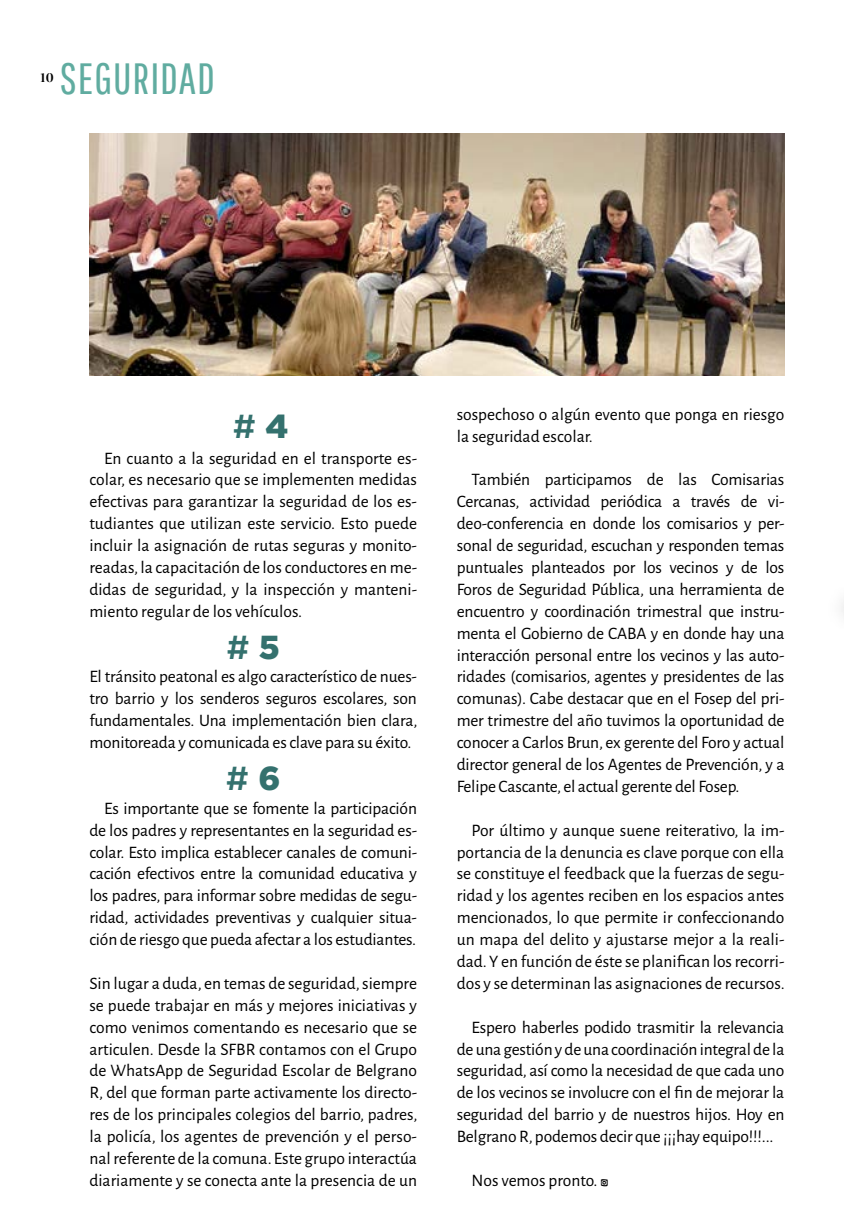
<style>
.page{position:relative;width:844px;height:1231px;background:#fff}
.page>*{position:absolute;margin:0;border:0;box-sizing:border-box;transform-origin:0 0}
.t1{font:43.75px "Pathway Gothic One";letter-spacing:.02em;color:#60aca0}
.t2{font:500 33.25px "Gotham";color:#34716e}
.t3{font:17.5px/21.9px "Alegreya Sans";letter-spacing:-.01em;color:#000;text-align:justify}
.t4{font:700 12.25px "Playfair Display SC";color:#000}
.s1{font-weight:900}
</style>
<div class="page">
<img style="left:89px;top:134px;width:695px;height:242px">
<p class="t4" style="left:41px;top:70px;width:15px">10</p>
<h1 class="t1" style="left:60px;top:53px;width:157px">SEGURIDAD</h1>
<h2 class="t2" style="left:233px;top:407px;width:57px"># <span class="s1">4</span></h2>
<p class="t3" style="left:89px;top:446px;width:329px;text-indent:15px">En cuanto a la seguridad en el transporte es&shy;colar, es necesario que se implementen medidas efectivas para garantizar la seguridad de los es&shy;tudiantes que utilizan este servicio. Esto puede incluir la asignación de rutas seguras y monito&shy;readas, la capacitación de los conductores en me&shy;didas de seguridad, y la inspección y manteni&shy;miento regular de los vehículos.</p>
<h2 class="t2" style="left:226px;top:628px;width:55px"># <span class="s1">5</span></h2>
<p class="t3" style="left:89px;top:665px;width:329px">El tránsito peatonal es algo característico de nues&shy;tro barrio y los senderos seguros escolares, son fundamentales. Una implementación bien clara, monitoreada y comunicada es clave para su éxito.</p>
<h2 class="t2" style="left:226px;top:759px;width:56px"># <span class="s1">6</span></h2>
<p class="t3" style="left:89px;top:796px;width:329px;text-indent:15px">Es importante que se fomente la participación de los padres y representantes en la seguridad es&shy;colar. Esto implica establecer canales de comuni&shy;cación efectivos entre la comunidad educativa y los padres, para informar sobre medidas de segu&shy;ridad, actividades preventivas y cualquier situa&shy;ción de riesgo que pueda afectar a los estudiantes.</p>
<p class="t3" style="left:89px;top:971px;width:329px">Sin lugar a duda, en temas de seguridad, siempre se puede trabajar en más y mejores iniciativas y como venimos comentando es necesario que se articulen. Desde la SFBR contamos con el Grupo de WhatsApp de Seguridad Escolar de Belgrano R, del que forman parte activamente los directo&shy;res de los principales colegios del barrio, padres, la policía, los agentes de prevención y el perso&shy;nal referente de la comuna. Este grupo interactúa diariamente y se conecta ante la presencia de un</p>
<p class="t3" style="left:456px;top:402px;width:329px">sospechoso o algún evento que ponga en riesgo la seguridad escolar.</p>
<p class="t3" style="left:456px;top:468px;width:329px;text-indent:15px">También participamos de las Comisarias Cercanas, actividad periódica a través de vi&shy;deo-conferencia en donde los comisarios y per&shy;sonal de seguridad, escuchan y responden temas puntuales planteados por los vecinos y de los Foros de Seguridad Pública, una herramienta de encuentro y coordinación trimestral que instru&shy;menta el Gobierno de CABA y en donde hay una interacción personal entre los vecinos y las auto&shy;ridades (comisarios, agentes y presidentes de las comunas). Cabe destacar que en el Fosep del pri&shy;mer trimestre del año tuvimos la oportunidad de conocer a Carlos Brun, ex gerente del Foro y actual director general de los Agentes de Prevención, y a Felipe Cascante, el actual gerente del Fosep.</p>
<p class="t3" style="left:456px;top:818px;width:329px;text-indent:15px">Por último y aunque suene reiterativo, la im&shy;portancia de la denuncia es clave porque con ella se constituye el feedback que la fuerzas de segu&shy;ridad y los agentes reciben en los espacios antes mencionados, lo que permite ir confeccionando un mapa del delito y ajustarse mejor a la reali&shy;dad. Y en función de éste se planifican los recorri&shy;dos y se determinan las asignaciones de recursos.</p>
<p class="t3" style="left:456px;top:1015px;width:329px;text-indent:15px">Espero haberles podido trasmitir la relevancia de una gestión y de una coordinación integral de la seguridad, así como la necesidad de que cada uno de los vecinos se involucre con el fin de mejorar la seguridad del barrio y de nuestros hijos. Hoy en Belgrano R, podemos decir que ¡¡¡hay equipo!!!...</p>
<p class="t3" style="left:471px;top:1168px;width:127px">Nos vemos pronto.</p>
</div>
